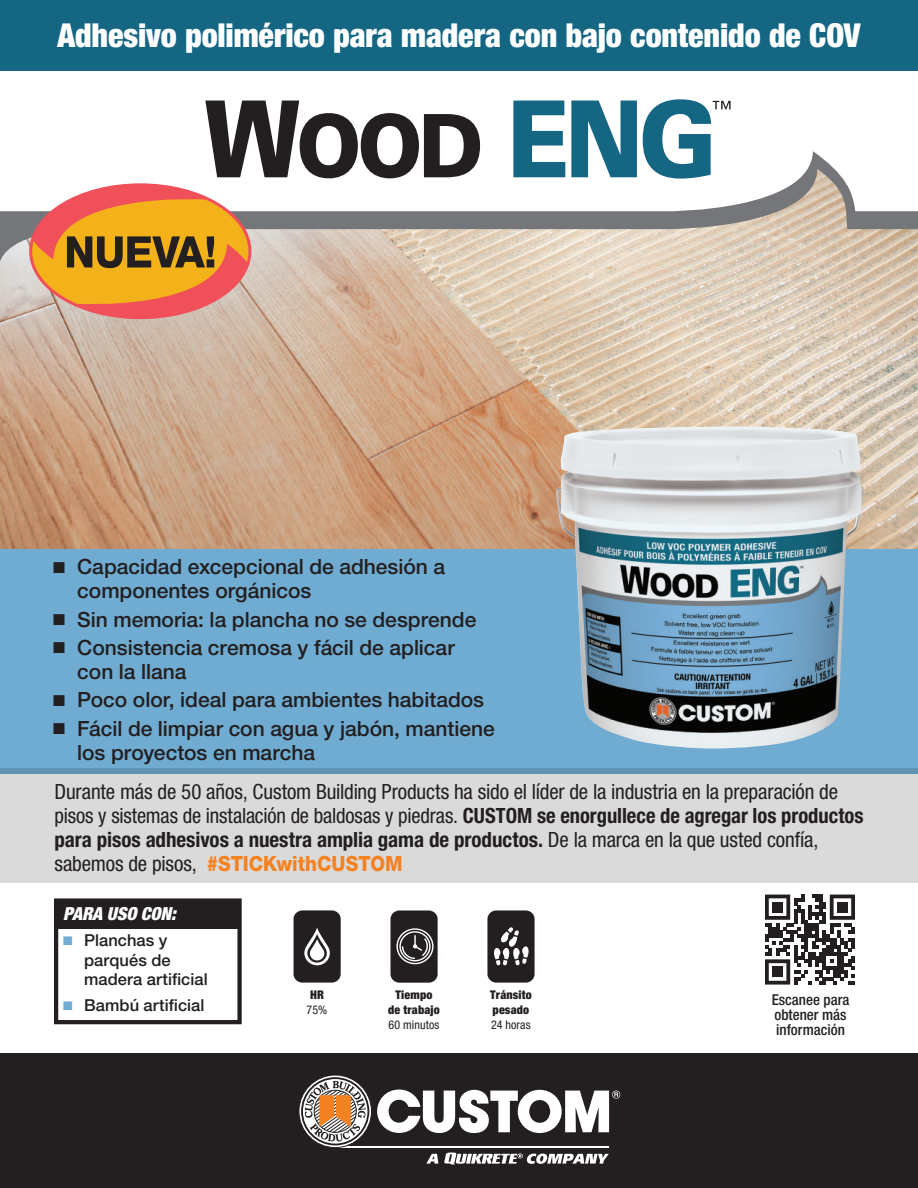
<style>
.page{position:relative;width:918px;height:1188px;background:#fff}
.page>*{position:absolute;margin:0;border:0;box-sizing:border-box;transform-origin:0 0}
.t1{font:900 condensed 33px "Helvetica Neue LT Std";letter-spacing:-.005em;color:#fff}
.t2{font:condensed 21px/24px "Helvetica Neue LT Std";letter-spacing:-.01em;color:#231f20}
.t3{font:500 21px/24px "Helvetica Neue LT Std";color:#231f20}
.t4{font:italic 900 condensed 18px "Helvetica Neue LT Std";color:#fff}
.t5{font:500 16.5px/19.5px "Helvetica Neue LT Std";letter-spacing:.005em;color:#231f20}
.t6{font:500 condensed 15px/15px "Helvetica Neue LT Std";color:#231f20}
.t7{font:900 condensed 12px/15px "Helvetica Neue LT Std";letter-spacing:.015em;color:#231f20;text-align:center}
.t8{font:condensed 12px/15px "Helvetica Neue LT Std";color:#231f20}
.s1{font-weight:700}
.s2{font-weight:800;font-stretch:normal;color:#f58220}
.s3{color:#70acd2}
.s4{font-weight:900}
.s5{font-weight:400}
</style>
<div class="page">
<img style="left:0;top:299px;width:918px;height:250px">
<div style="left:0;top:549px;width:918px;height:225px;background:#70acd2"></div>
<div style="left:0;top:0;width:918px;height:70px;background:#146682"></div>
<div style="left:0;top:1053px;width:918px;height:135px;background:#231f20"></div>
<div style="left:390px;top:911px;width:48px;height:72px;background:#231f20;border-radius:9px"></div>
<svg style="left:396px;top:928px;width:38px;height:36px"></svg>
<div style="left:294px;top:910px;width:47px;height:73px;background:#231f20;border-radius:9px"></div>
<svg style="left:304px;top:927px;width:26px;height:38px"></svg>
<div style="left:487px;top:910px;width:48px;height:73px;background:#231f20;border-radius:9px"></div>
<svg style="left:494px;top:927px;width:35px;height:39px"></svg>
<svg style="left:0;top:151px;width:918px;height:148px"></svg>
<img style="left:556px;top:428px;width:308px;height:321px">
<div style="left:56px;top:901px;width:184px;height:28px;background:#231f20"></div>
<div style="left:54px;top:898px;width:188px;height:126px;border:4px solid #231f20"></div>
<svg style="left:205px;top:101px;width:275px;height:77px"></svg>
<svg style="left:513px;top:101px;width:52px;height:76px"></svg>
<svg style="left:571px;top:101px;width:66px;height:76px"></svg>
<svg style="left:643px;top:99px;width:88px;height:80px"></svg>
<svg style="left:765px;top:895px;width:90px;height:90px"></svg>
<div style="left:772px;top:902px;width:11px;height:11px;background:#231f20"></div>
<div style="left:837px;top:902px;width:11px;height:11px;background:#231f20"></div>
<div style="left:772px;top:967px;width:11px;height:10px;background:#231f20"></div>
<hr style="left:336px;top:1146px;width:273px;height:2px;background:#fff">
<svg style="left:377px;top:1090px;width:243px;height:43px"></svg>
<svg style="left:426px;top:1154px;width:12px;height:10px"></svg>
<svg style="left:444px;top:1153px;width:165px;height:11px"></svg>
<svg style="left:299px;top:1075px;width:72px;height:73px"></svg>
<div style="left:299px;top:1075px;width:73px;height:73px;border:1px solid #231f20;border-radius:50%"></div>
<div style="left:301px;top:1077px;width:68px;height:68px;border:2px solid #231f20;border-radius:50%"></div>
<svg style="left:305px;top:1081px;width:61px;height:60px;background:#b29884"></svg>
<div style="left:0;top:768px;width:918px;height:115px;background:#dbdadb"></div>
<svg style="left:32px;top:185px;width:216px;height:133px;background:#da914b"></svg>
<p class="t1" style="left:57px;top:15px;width:805px">Adhesivo polimérico para madera con bajo contenido de COV</p>
<p class="t3" style="left:77px;top:555px;width:369px;text-indent:-24px">■ Capacidad excepcional de adhesión a componentes orgánicos</p>
<p class="t3" style="left:53px;top:607px;width:425px">■ Sin memoria: la plancha no se desprende</p>
<p class="t3" style="left:77px;top:635px;width:379px;text-indent:-24px">■ Consistencia cremosa y fácil de aplicar con la llana</p>
<p class="t3" style="left:53px;top:688px;width:432px">■ Poco olor, ideal para ambientes habitados</p>
<p class="t3" style="left:77px;top:716px;width:419px;text-indent:-24px">■ Fácil de limpiar con agua y jabón, mantiene los proyectos en marcha</p>
<p class="t2" style="left:54px;top:780px;width:811px">Durante más de 50 años, Custom Building Products ha sido el líder de la industria en la preparación de pisos y sistemas de instalación de baldosas y piedras. <span class="s1">CUSTOM se enorgullece de agregar los productos para pisos adhesivos a nuestra amplia gama de productos.</span> De la marca en la que usted confía, sabemos de pisos, <span class="s2">#STICKwithCUSTOM</span></p>
<p class="t4" style="left:63px;top:902px;width:114px">PARA USO CON:</p>
<p class="t5" style="left:84px;top:930px;width:125px;text-indent:-21px"><span class="s3">■</span> Planchas y parqués de madera artificial</p>
<p class="t5" style="left:63px;top:996px;width:143px"><span class="s3">■</span> Bambú artificial</p>
<p class="t6" style="left:772px;top:992px;width:79px">Escanee para obtener más información</p>
<p class="t8" style="left:307px;top:987px;width:22px"><span class="s4">HR<br></span>75%</p>
<p class="t7" style="left:490px;top:987px;width:43px;text-align:left">Tránsito pesado<br><span class="s5">24 horas</span></p>
<p class="t7" style="left:388px;top:987px;width:53px">Tiempo de trabajo<br><span class="s5">60 minutos</span></p>
</div>
